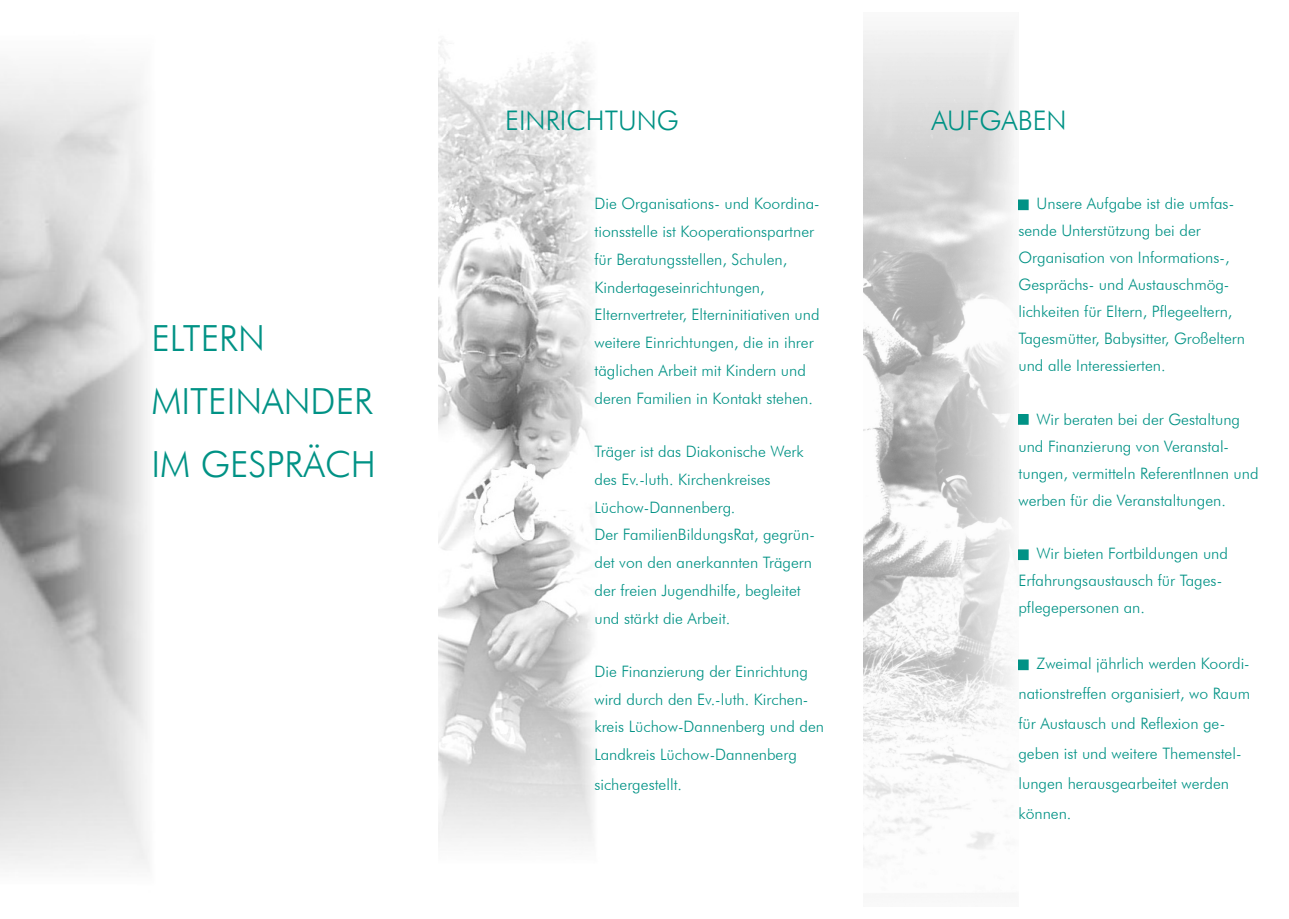
<style>
.page{position:relative;width:1289px;height:919px;background:#fff}
.page>*{position:absolute;margin:0;border:0;box-sizing:border-box;transform-origin:0 0}
.t1{font:300 36px "Futura BT";color:#009285}
.t2{font:300 27px "Futura BT";color:#009285}
.t3{font:300 15.75px/27.8px "Futura BT";color:#009285}
</style>
<div class="page">
<img style="left:0;top:69px;width:149px;height:799px">
<img style="left:863px;top:30px;width:151px;height:832px">
<img style="left:438px;top:40px;width:156px;height:802px">
<div style="left:1018px;top:200px;width:9px;height:9px;background:#009285"></div>
<div style="left:1017px;top:199px;width:11px;height:11px;border:2px solid #009285"></div>
<div style="left:1018px;top:415px;width:9px;height:9px;background:#009285"></div>
<div style="left:1017px;top:414px;width:11px;height:11px;border:2px solid #009285"></div>
<div style="left:1018px;top:550px;width:9px;height:9px;background:#009285"></div>
<div style="left:1017px;top:549px;width:11px;height:11px;border:2px solid #009285"></div>
<div style="left:1018px;top:660px;width:9px;height:9px;background:#009285"></div>
<div style="left:1017px;top:659px;width:11px;height:11px;border:2px solid #009285"></div>
<p class="t1" style="left:151px;top:316px;width:115px">ELTERN</p>
<p class="t1" style="left:151px;top:379px;width:223px">MITEINANDER</p>
<p class="t1" style="left:151px;top:442px;width:226px">IM GESPRÄCH</p>
<p class="t2" style="left:505px;top:104px;width:175px">EINRICHTUNG</p>
<p class="t2" style="left:931px;top:104px;width:136px">AUFGABEN</p>
<p class="t3" style="left:594px;top:190px;width:227px">Die Organisations- und Koordina&shy;tionsstelle ist Kooperationspartner für Beratungsstellen, Schulen, Kindertageseinrichtungen,</p>
<p class="t3" style="left:594px;top:301px;width:226px">Elternvertreter, Elterninitiativen und weitere Einrichtungen, die in ihrer täglichen Arbeit mit Kindern und deren Familien in Kontakt stehen.</p>
<p class="t3" style="left:594px;top:437px;width:211px">Träger ist das Diakonische Werk</p>
<p class="t3" style="left:594px;top:465px;width:178px">des Ev.-luth. Kirchenkreises<br>Lüchow-Dannenberg.</p>
<p class="t3" style="left:594px;top:520px;width:222px">Der FamilienBildungsRat, gegrün&shy;det von den anerkannten Trägern der freien Jugendhilfe, begleitet und stärkt die Arbeit.</p>
<p class="t3" style="left:594px;top:657px;width:231px">Die Finanzierung der Einrichtung wird durch den Ev.-luth. Kirchen&shy;kreis Lüchow-Dannenberg und den Landkreis Lüchow-Dannenberg</p>
<p class="t3" style="left:594px;top:770px;width:89px">sichergestellt.</p>
<p class="t3" style="left:1018px;top:190px;width:217px;line-height:27px;text-indent:18px">Unsere Aufgabe ist die umfas&shy;sende Unterstützung bei der</p>
<p class="t3" style="left:1018px;top:244px;width:228px;line-height:27px">Organisation von Informations-, Gesprächs- und Austauschmög&shy;lichkeiten für Eltern, Pflegeeltern, Tagesmütter, Babysitter, Großeltern und alle Interessierten.</p>
<p class="t3" style="left:1018px;top:405px;width:242px;line-height:27px;text-indent:18px">Wir beraten bei der Gestaltung und Finanzierung von Veranstal&shy;tungen, vermitteln ReferentInnen und werben für die Veranstaltungen.</p>
<p class="t3" style="left:1018px;top:539px;width:211px;line-height:27px;text-indent:18px">Wir bieten Fortbildungen und<br>Erfahrungsaustausch für Tages-</p>
<p class="t3" style="left:1018px;top:593px;width:128px">pflegepersonen an.</p>
<p class="t3" style="left:1018px;top:648px;width:233px;line-height:30px;text-indent:18px">Zweimal jährlich werden Koordi&shy;nationstreffen organisiert, wo Raum für Austausch und Reflexion ge&shy;geben ist und weitere Themenstel&shy;lungen herausgearbeitet werden können.</p>
</div>
